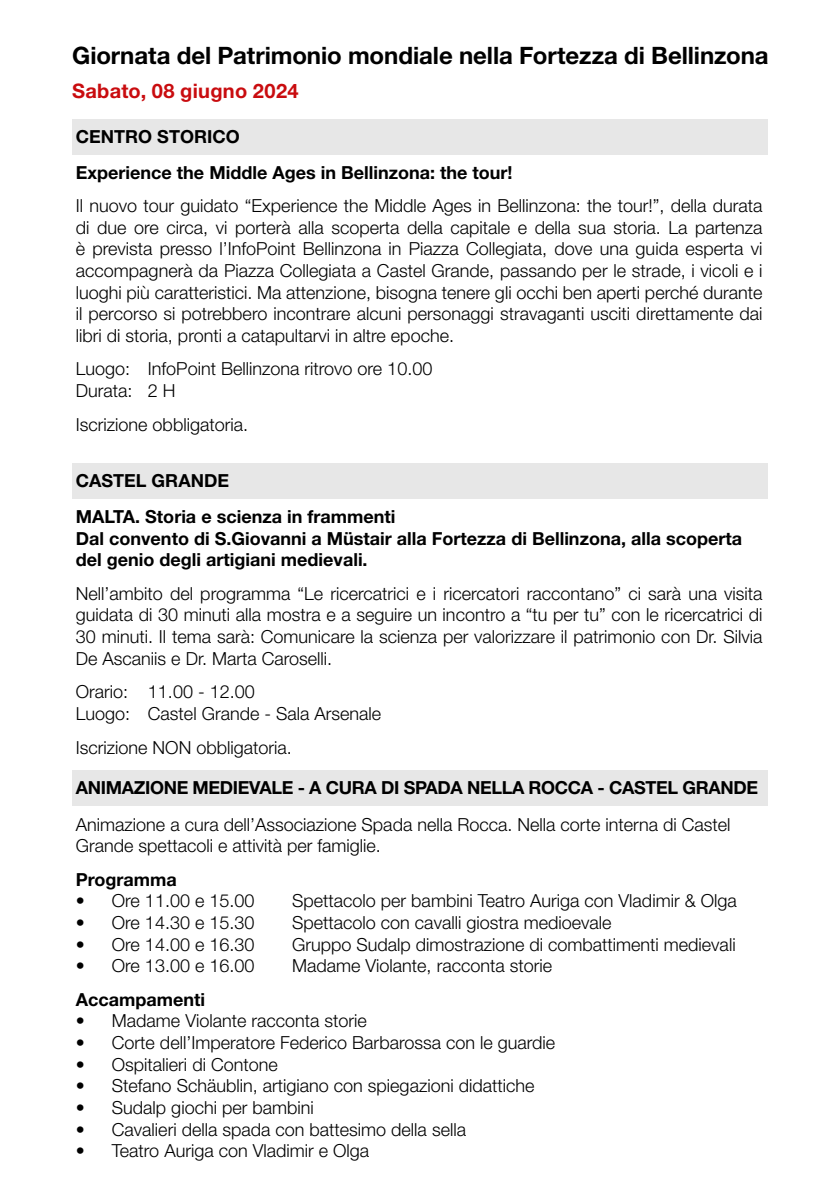
<style>
.page{position:relative;width:840px;height:1191px;background:#fff}
.page>*{position:absolute;margin:0;border:0;box-sizing:border-box;transform-origin:0 0}
.t1{font:700 24px "Helvetica Neue LT Std";letter-spacing:-.005em;color:#000}
.t2{font:700 20px "Helvetica Neue LT Std";letter-spacing:.015em;color:#c90c0f}
.t3{font:300 18px/21.6px "Helvetica Neue LT Std";color:#000}
.t4{font:700 18px/35.6px "Helvetica Neue LT Std";color:#000}
.t5{font:700 18px "Helvetica Neue LT Std";letter-spacing:-.02em;color:#000}
</style>
<div class="page">
<div style="left:72px;top:119px;width:695px;height:35px;background:#e7e7e7"></div>
<div style="left:72px;top:463px;width:695px;height:36px;background:#e7e7e7"></div>
<div style="left:72px;top:770px;width:695px;height:36px;background:#e7e7e7"></div>
<h1 class="t1" style="left:72px;top:40px;width:697px">Giornata del Patrimonio mondiale nella Fortezza di Bellinzona</h1>
<p class="t2" style="left:72px;top:79px;width:228px">Sabato, 08 giugno 2024</p>
<p class="t4" style="left:76px;top:118px;width:438px">CENTRO STORICO<br>Experience the Middle Ages in Bellinzona: the tour!</p>
<p class="t3" style="left:76px;top:195px;width:688px;text-align:justify">Il nuovo tour guidato “Experience the Middle Ages in Bellinzona: the tour!”, della durata di due ore circa, vi porterà alla scoperta della capitale e della sua storia. La partenza è prevista presso l’InfoPoint Bellinzona in Piazza Collegiata, dove una guida esperta vi accompagnerà da Piazza Collegiata a Castel Grande, passando per le strade, i vicoli e i luoghi più caratteristici. Ma attenzione, bisogna tenere gli occhi ben aperti perché durante il percorso si potrebbero incontrare alcuni personaggi stravaganti usciti direttamente dai libri di storia, pronti a catapultarvi in altre epoche.</p>
<p class="t3" style="left:76px;top:358px;width:358px">Luogo: InfoPoint Bellinzona ritrovo ore 10.00<br>Durata: 2 H</p>
<p class="t3" style="left:76px;top:413px;width:174px">Iscrizione obbligatoria.</p>
<p class="t4" style="left:76px;top:463px;width:321px">CASTEL GRANDE<br>MALTA. Storia e scienza in frammenti</p>
<p class="t4" style="left:76px;top:527px;width:667px;line-height:21.6px">Dal convento di S.Giovanni a Müstair alla Fortezza di Bellinzona, alla scoperta del genio degli artigiani medievali.</p>
<p class="t3" style="left:76px;top:582px;width:687px;text-align:justify">Nell’ambito del programma “Le ricercatrici e i ricercatori raccontano” ci sarà una visita guidata di 30 minuti alla mostra e a seguire un incontro a “tu per tu” con le ricercatrici di 30 minuti. Il tema sarà: Comunicare la scienza per valorizzare il patrimonio con Dr. Silvia De Ascaniis e Dr. Marta Caroselli.</p>
<p class="t3" style="left:76px;top:680px;width:307px">Orario: 11.00 - 12.00<br>Luogo: Castel Grande - Sala Arsenale</p>
<p class="t3" style="left:76px;top:736px;width:217px">Iscrizione NON obbligatoria.</p>
<p class="t5" style="left:76px;top:777px;width:683px">ANIMAZIONE MEDIEVALE - A CURA DI SPADA NELLA ROCCA - CASTEL GRANDE</p>
<p class="t3" style="left:76px;top:813px;width:655px">Animazione a cura dell’Associazione Spada nella Rocca. Nella corte interna di Castel<br>Grande spettacoli e attività per famiglie.</p>
<p class="t4" style="left:76px;top:861px;width:102px">Programma</p>
<p class="t3" style="left:76px;top:890px;width:180px">• Ore 11.00 e 15.00</p>
<p class="t3" style="left:292px;top:890px;width:446px">Spettacolo per bambini Teatro Auriga con Vladimir &amp; Olga</p>
<p class="t3" style="left:76px;top:911px;width:180px">• Ore 14.30 e 15.30</p>
<p class="t3" style="left:292px;top:911px;width:321px">Spettacolo con cavalli giostra medioevale</p>
<p class="t3" style="left:76px;top:933px;width:180px">• Ore 14.00 e 16.30</p>
<p class="t3" style="left:292px;top:933px;width:445px">Gruppo Sudalp dimostrazione di combattimenti medievali</p>
<p class="t3" style="left:76px;top:954px;width:180px">• Ore 13.00 e 16.00</p>
<p class="t3" style="left:292px;top:954px;width:261px">Madame Violante, racconta storie</p>
<p class="t4" style="left:76px;top:981px;width:131px">Accampamenti</p>
<p class="t3" style="left:76px;top:1010px;width:292px">• Madame Violante racconta storie</p>
<p class="t3" style="left:76px;top:1031px;width:480px">• Corte dell’Imperatore Federico Barbarossa con le guardie</p>
<p class="t3" style="left:76px;top:1053px;width:203px">• Ospitalieri di Contone</p>
<p class="t3" style="left:76px;top:1074px;width:460px">• Stefano Schäublin, artigiano con spiegazioni didattiche</p>
<p class="t3" style="left:76px;top:1096px;width:239px">• Sudalp giochi per bambini</p>
<p class="t3" style="left:76px;top:1118px;width:391px">• Cavalieri della spada con battesimo della sella</p>
<p class="t3" style="left:76px;top:1139px;width:295px">• Teatro Auriga con Vladimir e Olga</p>
</div>
